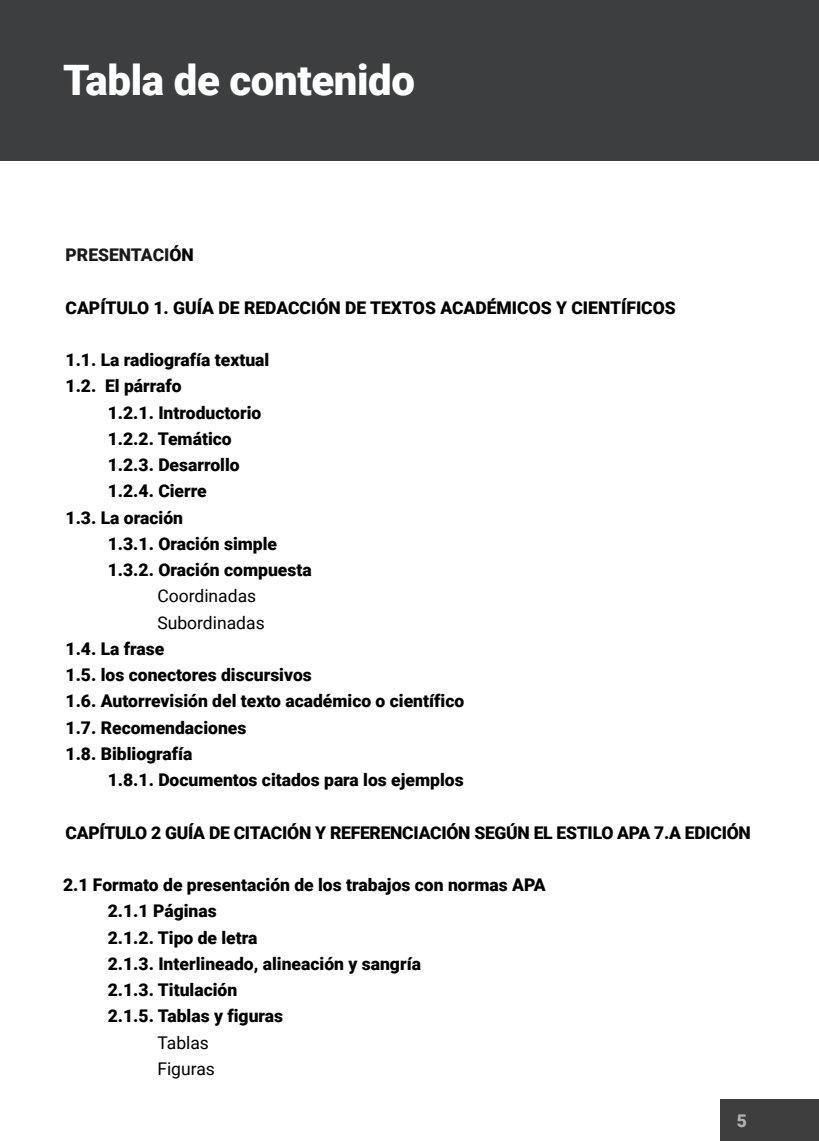
<style>
.page{position:relative;width:819px;height:1141px;background:#fff}
.page>*{position:absolute;margin:0;border:0;box-sizing:border-box;transform-origin:0 0}
.titulo_grande{font:900 42px "Roboto";letter-spacing:-.01em;color:#fff}
.Parrafo{font:900 17.5px "Roboto";color:#000}
.Parrafo-2{font:17.5px "Roboto";color:#000}
.Parrafo-3{font:900 17.5px "Roboto";color:#1a1a1a}
.t1{font:900 17.5px "Roboto";color:#b0b1b5}
.s1{color:#000}
</style>
<div class="page">
<div style="left:720px;top:1100px;width:99px;height:41px;background:#3e3e3f"></div>
<div style="left:0;top:0;width:819px;height:161px;background:#3c3e3f"></div>
<p class="titulo_grande" style="left:63px;top:50px;width:353px">Tabla de contenido</p>
<p class="Parrafo-3" style="left:66px;top:243px;width:130px">PRESENTACI<span class="s1">ÓN</span></p>
<p class="Parrafo" style="left:66px;top:295px;width:611px">CAPÍTULO 1. GUÍA DE REDACCIÓN DE TEXTOS ACADÉMICOS Y CIENTÍFICOS</p>
<p class="Parrafo" style="left:66px;top:348px;width:205px">1.1. La radiografía textual</p>
<p class="Parrafo" style="left:66px;top:374px;width:118px">1.2. El párrafo</p>
<p class="Parrafo" style="left:108px;top:400px;width:155px">1.2.1. Introductorio</p>
<p class="Parrafo" style="left:108px;top:426px;width:126px">1.2.2. Temático</p>
<p class="Parrafo" style="left:108px;top:453px;width:133px">1.2.3. Desarrollo</p>
<p class="Parrafo" style="left:108px;top:479px;width:101px">1.2.4. Cierre</p>
<p class="Parrafo" style="left:66px;top:505px;width:119px">1.3. La oración</p>
<p class="Parrafo" style="left:108px;top:531px;width:171px">1.3.1. Oración simple</p>
<p class="Parrafo" style="left:108px;top:558px;width:205px">1.3.2. Oración compuesta</p>
<p class="Parrafo-2" style="left:157px;top:584px;width:100px">Coordinadas</p>
<p class="Parrafo-2" style="left:157px;top:610px;width:109px">Subordinadas</p>
<p class="Parrafo" style="left:66px;top:636px;width:100px">1.4. La frase</p>
<p class="Parrafo" style="left:66px;top:663px;width:248px">1.5. los conectores discursivos</p>
<p class="Parrafo" style="left:66px;top:689px;width:400px">1.6. Autorrevisión del texto académico o científico</p>
<p class="Parrafo" style="left:66px;top:715px;width:182px">1.7. Recomendaciones</p>
<p class="Parrafo" style="left:66px;top:741px;width:128px">1.8. Bibliografía</p>
<p class="Parrafo" style="left:108px;top:768px;width:357px">1.8.1. Documentos citados para los ejemplos</p>
<p class="Parrafo" style="left:66px;top:820px;width:686px">CAPÍTULO 2 GUÍA DE CITACIÓN Y REFERENCIACIÓN SEGÚN EL ESTILO APA 7.A EDICIÓN</p>
<p class="Parrafo" style="left:63px;top:873px;width:484px">2.1 Formato de presentación de los trabajos con normas APA</p>
<p class="Parrafo" style="left:108px;top:899px;width:110px">2.1.1 Páginas</p>
<p class="Parrafo" style="left:108px;top:925px;width:151px">2.1.2. Tipo de letra</p>
<p class="Parrafo" style="left:108px;top:951px;width:315px">2.1.3. Interlineado, alineación y sangría</p>
<p class="Parrafo" style="left:108px;top:978px;width:131px">2.1.3. Titulación</p>
<p class="Parrafo" style="left:108px;top:1004px;width:177px">2.1.5. Tablas y figuras</p>
<p class="Parrafo-2" style="left:157px;top:1030px;width:53px">Tablas</p>
<p class="Parrafo-2" style="left:157px;top:1056px;width:59px">Figuras</p>
<p class="t1" style="left:736px;top:1108px;width:12px">5</p>
</div>
